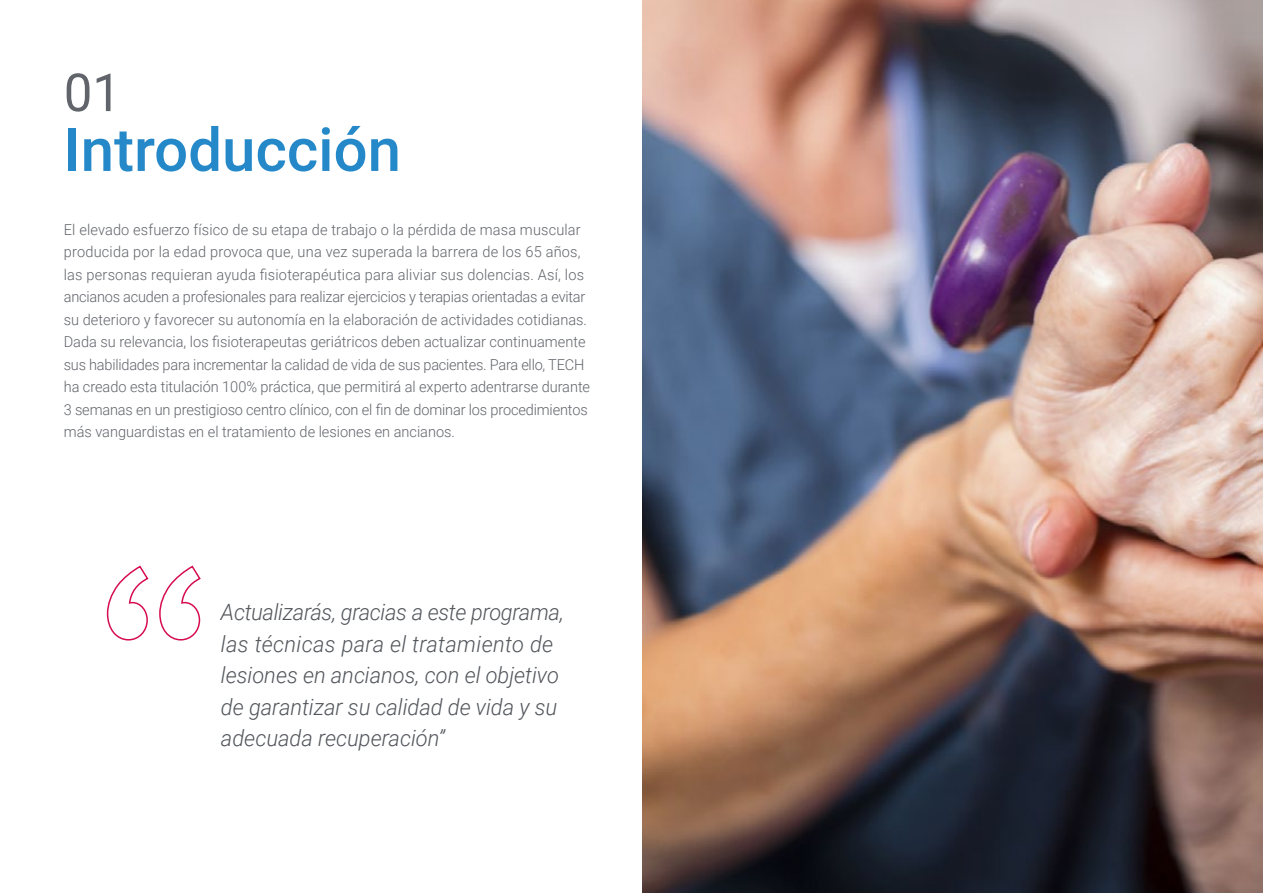
<style>
.page{position:relative;width:1263px;height:893px;background:#fff}
.page>*{position:absolute;margin:0;border:0;box-sizing:border-box;transform-origin:0 0}
.t1{font:500 60px "Roboto";color:#2488c9}
.t2{font:52.5px "Roboto";color:#61646a}
.t3{font:italic 300 22.5px/31.5px "Roboto";color:#52555b}
.t4{font:300 15px/22.5px "Roboto";color:#61646a}
</style>
<div class="page">
<svg style="left:106px;top:565px;width:95px;height:76px"></svg>
<img style="left:642px;top:0;width:621px;height:893px">
<h2 class="t2" style="left:64px;top:56px;width:59px">01</h2>
<h1 class="t1" style="left:64px;top:108px;width:339px">Introducción</h1>
<p class="t4" style="left:64px;top:217px;width:528px">El elevado esfuerzo físico de su etapa de trabajo o la pérdida de masa muscular producida por la edad provoca que, una vez superada la barrera de los 65 años, las personas requieran ayuda fisioterapéutica para aliviar sus dolencias. Así, los ancianos acuden a profesionales para realizar ejercicios y terapias orientadas a evitar su deterioro y favorecer su autonomía en la elaboración de actividades cotidianas.<br>Dada su relevancia, los fisioterapeutas geriátricos deben actualizar continuamente sus habilidades para incrementar la calidad de vida de sus pacientes. Para ello, TECH ha creado esta titulación 100% práctica, que permitirá al experto adentrarse durante 3 semanas en un prestigioso centro clínico, con el fin de dominar los procedimientos más vanguardistas en el tratamiento de lesiones en ancianos.</p>
<h3 class="t3" style="left:221px;top:595px;width:344px">Actualizarás, gracias a este programa, las técnicas para el tratamiento de lesiones en ancianos, con el objetivo de garantizar su calidad de vida y su adecuada recuperación”</h3>
</div>
